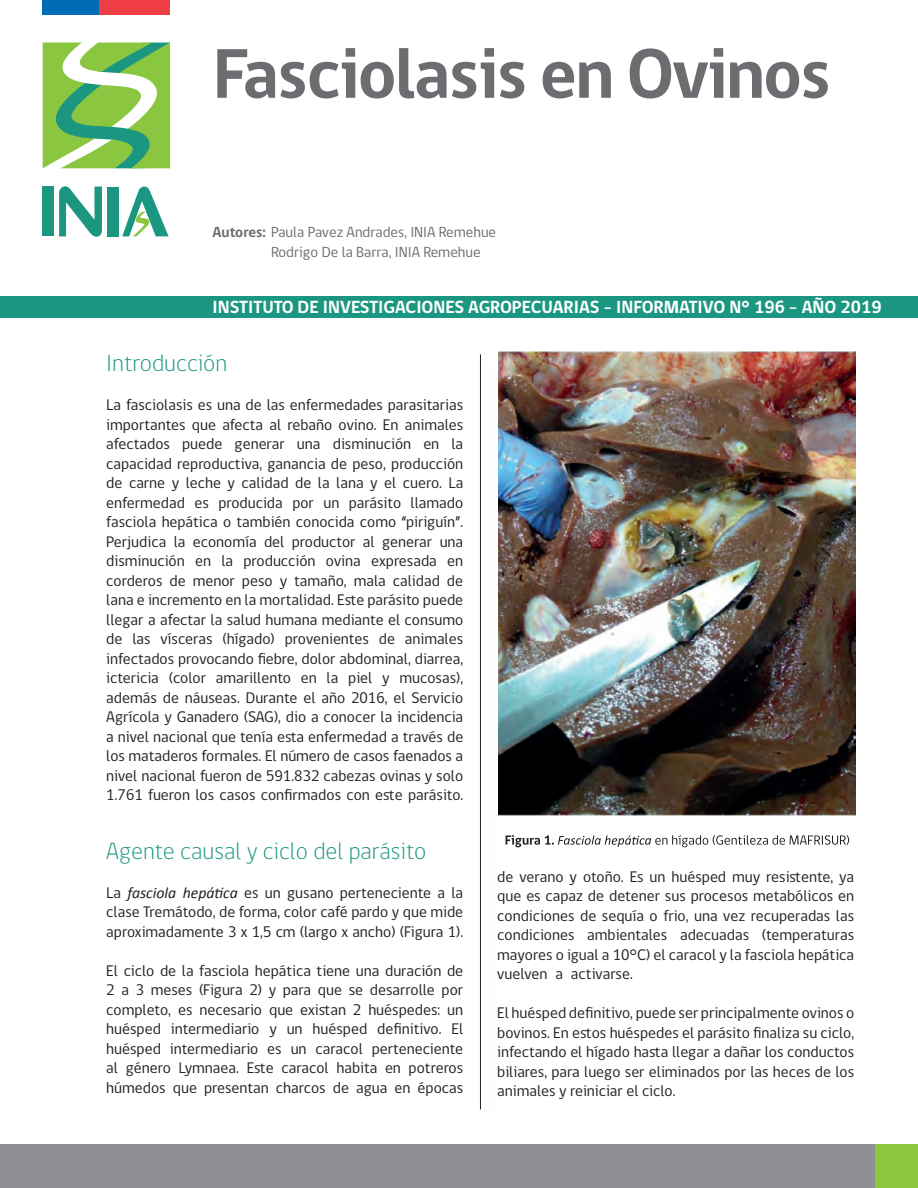
<style>
.page{position:relative;width:918px;height:1188px;background:#fff}
.page>*{position:absolute;margin:0;border:0;box-sizing:border-box;transform-origin:0 0}
.t1{font:700 72px "gob CL";letter-spacing:-.025em;color:#6c6d70}
.t2{font:300 24px "gob CL";color:#1b9781}
.t3{font:700 18px "gob CL";color:#fff}
.t4{font:15.75px/19.5px "gob CL";color:#231f20;text-align:justify}
.t5{font:15px/19.5px "gob CL";color:#6c6d70}
.s1{font-weight:700}
.s2{font-family:"Calibri";font-style:italic}
</style>
<div class="page">
<div style="left:0;top:296px;width:918px;height:22px;background:#1b9781"></div>
<div style="left:874px;top:1144px;width:44px;height:44px;background:#8bc640"></div>
<svg style="left:59px;top:186px;width:43px;height:51px"></svg>
<div style="left:43px;top:186px;width:11px;height:50px;background:#1b9781"></div>
<div style="left:107px;top:187px;width:12px;height:49px;background:#1b9781"></div>
<svg style="left:122px;top:187px;width:47px;height:49px"></svg>
<svg style="left:43px;top:43px;width:127px;height:125px"></svg>
<div style="left:43px;top:0;width:56px;height:14px;background:#006cb7"></div>
<div style="left:99px;top:0;width:71px;height:14px;background:#ee3d43"></div>
<div style="left:0;top:1144px;width:874px;height:44px;background:#8d8f92"></div>
<hr style="left:480px;top:354px;width:1px;height:756px;background:#231f20">
<img style="left:499px;top:352px;width:356px;height:464px">
<svg style="left:506px;top:835px;width:343px;height:12px"></svg>
<h1 class="t1" style="left:213px;top:25px;width:620px">Fasciolasis en Ovinos</h1>
<p class="t5" style="left:271px;top:223px;width:227px;text-indent:-58px"><span class="s1">Autores:</span> Paula Pavez Andrades, INIA Remehue<br>Rodrigo De la Barra, INIA Remehue</p>
<p class="t3" style="left:213px;top:295px;width:671px">INSTITUTO DE INVESTIGACIONES AGROPECUARIAS - INFORMATIVO N° 196 - AÑO 2019</p>
<h2 class="t2" style="left:106px;top:347px;width:123px">Introducción</h2>
<p class="t4" style="left:106px;top:396px;width:359px">La fasciolasis es una de las enfermedades parasitarias importantes que afecta al rebaño ovino. En animales afectados puede generar una disminución en la capacidad reproductiva, ganancia de peso, producción de carne y leche y calidad de la lana y el cuero. La enfermedad es producida por un parásito llamado fasciola hepática o también conocida como “piriguín”.<br>Perjudica la economía del productor al generar una disminución en la producción ovina expresada en corderos de menor peso y tamaño, mala calidad de lana e incremento en la mortalidad. Este parásito puede llegar a afectar la salud humana mediante el consumo de las vísceras (hígado) provenientes de animales infectados provocando fiebre, dolor abdominal, diarrea, ictericia (color amarillento en la piel y mucosas), además de náuseas. Durante el año 2016, el Servicio Agrícola y Ganadero (SAG), dio a conocer la incidencia a nivel nacional que tenía esta enfermedad a través de los mataderos formales. El número de casos faenados a nivel nacional fueron de 591.832 cabezas ovinas y solo 1.761 fueron los casos confirmados con este parásito.</p>
<h2 class="t2" style="left:106px;top:834px;width:321px">Agente causal y ciclo del parásito</h2>
<p class="t4" style="left:106px;top:883px;width:359px">La <span class="s2">fasciola hepática</span> es un gusano perteneciente a la clase Tremátodo, de forma, color café pardo y que mide aproximadamente 3 x 1,5 cm (largo x ancho) (Figura 1).</p>
<p class="t4" style="left:106px;top:961px;width:358px">El ciclo de la fasciola hepática tiene una duración de 2 a 3 meses (Figura 2) y para que se desarrolle por completo, es necesario que existan 2 huéspedes: un huésped intermediario y un huésped definitivo. El huésped intermediario es un caracol perteneciente al género Lymnaea. Este caracol habita en potreros húmedos que presentan charcos de agua en épocas</p>
<p class="t4" style="left:497px;top:867px;width:358px">de verano y otoño. Es un huésped muy resistente, ya que es capaz de detener sus procesos metabólicos en condiciones de sequía o frio, una vez recuperadas las condiciones ambientales adecuadas (temperaturas mayores o igual a 10°C) el caracol y la fasciola hepática vuelven a activarse.</p>
<p class="t4" style="left:497px;top:1004px;width:358px">El huésped definitivo, puede ser principalmente ovinos o bovinos. En estos huéspedes el parásito finaliza su ciclo, infectando el hígado hasta llegar a dañar los conductos biliares, para luego ser eliminados por las heces de los animales y reiniciar el ciclo.</p>
</div>
